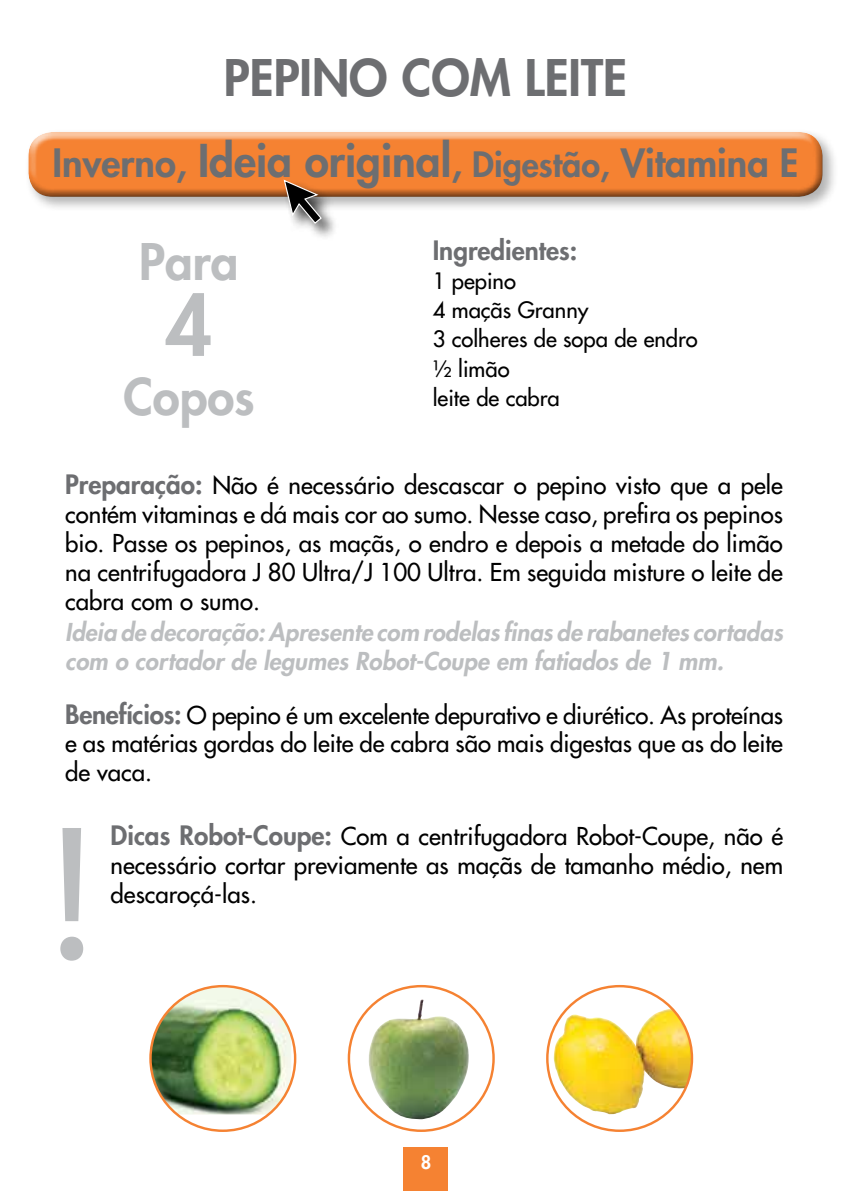
<style>
.page{position:relative;width:851px;height:1191px;background:#fff}
.page>*{position:absolute;margin:0;border:0;box-sizing:border-box;transform-origin:0 0}
.t1{font:193.6px "Myriad Pro";color:#bcbec0}
.t2{font:800 81.8px "Futura";color:#bcbec0}
.t3{font:800 49px "Futura";color:#6d6e71}
.t4{font:800 49px "Futura";color:#bcbec0}
.t5{font:800 38px "Futura";color:#6d6e71}
.t6{font:800 26px "Futura";color:#6d6e71}
.t7{font:24px/28.8px "Futura";color:#000;text-align:justify}
.t8{font:italic 800 24px/28.8px "Futura";color:#bcbec0}
.t9{font:22px/29.2px "Futura";color:#000}
.t10{font:800 18.2px "Futura";color:#fff}
.s1{font-size:44px}
.s2{font-size:34px}
.s3{font-weight:800;font-size:26px;color:#6d6e71}
</style>
<div class="page">
<div style="left:403px;top:1146px;width:45px;height:45px;background:#f58232"></div>
<img style="left:150px;top:987px;width:141px;height:127px">
<img style="left:367px;top:999px;width:102px;height:120px">
<img style="left:553px;top:1008px;width:138px;height:106px">
<div style="left:25px;top:128px;width:812px;height:84px;background:#000;opacity:.3"></div>
<div style="left:26px;top:131px;width:796px;height:49px;background:#fac5a0"></div>
<div style="left:26px;top:134px;width:796px;height:67px;background:#000;opacity:.7"></div>
<div style="left:282px;top:178px;width:57px;height:63px;background:#000;opacity:.75"></div>
<svg style="left:283px;top:179px;width:39px;height:46px;background:#927b6b"></svg>
<h3 class="t3" style="left:224px;top:46px;width:405px">pepino com leite</h3>
<h3 class="t5" style="left:53px;top:139px;width:743px">Inverno, <span class="s1">Ideia original</span>, <span class="s2">Digestão,</span> Vitamina E</h3>
<h3 class="t4" style="left:139px;top:230px;width:101px">Para</h3>
<h2 class="t2" style="left:165px;top:274px;width:49px">4</h2>
<h3 class="t4" style="left:123px;top:366px;width:133px">Copos</h3>
<p class="t6" style="left:432px;top:233px;width:146px">Ingredientes:</p>
<p class="t9" style="left:432px;top:266px;width:266px">1 pepino<br>4 maçãs Granny<br>3 colheres de sopa de endro ½ limão<br>leite de cabra</p>
<p class="t7" style="left:65px;top:471px;width:719px"><span class="s3">Preparação:</span> Não é necessário descascar o pepino visto que a pele contém vitaminas e dá mais cor ao sumo. Nesse caso, prefira os pepinos bio. Passe os pepinos, as maçãs, o endro e depois a metade do limão na centrifugadora J 80 Ultra/J 100 Ultra. Em seguida misture o leite de cabra com o sumo.</p>
<p class="t8" style="left:65px;top:617px;width:719px">Ideia de decoração: Apresente com rodelas finas de rabanetes cortadas com o cortador de legumes Robot-Coupe em fatiados de 1 mm.</p>
<p class="t7" style="left:65px;top:700px;width:719px"><span class="s3">Benefícios:</span> O pepino é um excelente depurativo e diurético. As proteínas e as matérias gordas do leite de cabra são mais digestas que as do leite de vaca.</p>
<h1 class="t1" style="left:49px;top:774px;width:46px">!</h1>
<p class="t7" style="left:111px;top:822px;width:674px"><span class="s3">Dicas Robot-Coupe:</span> Com a centrifugadora Robot-Coupe, não é necessário cortar previamente as maçãs de tamanho médio, nem descaroçá-las.</p>
<p class="t10" style="left:421px;top:1151px;width:12px">8</p>
</div>
